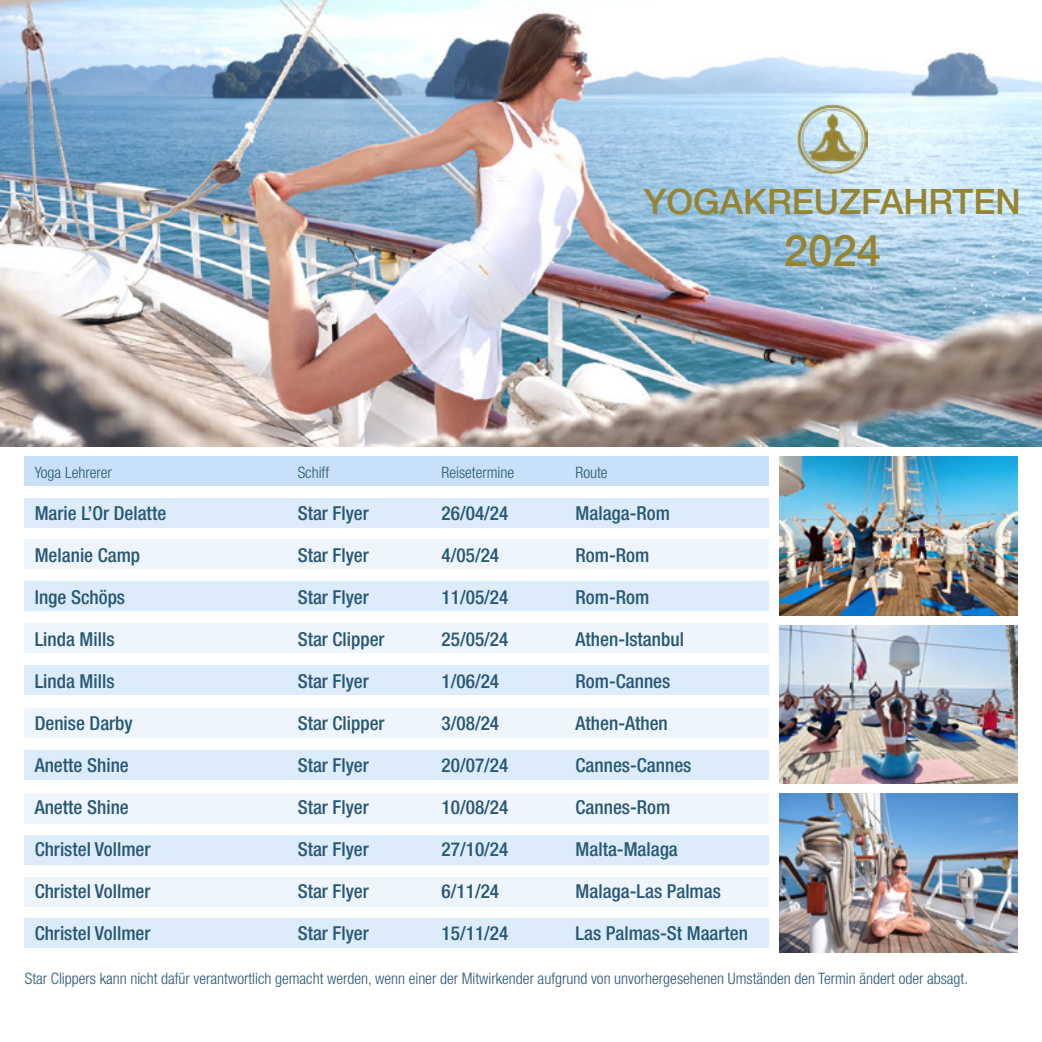
<style>
.page{position:relative;width:1042px;height:1042px;background:#fff}
.page>*{position:absolute;margin:0;border:0;box-sizing:border-box;transform-origin:0 0}
.t1{font:500 43.75px "Helvetica Neue LT Std";color:#968432}
.t2{font:500 35px "Helvetica Neue LT Std";color:#968432}
.t3{font:500 condensed 19.25px/42px "Helvetica Neue LT Std";color:#285775}
.t4{font:300 condensed 15.75px "Helvetica Neue LT Std";color:#285775}
</style>
<div class="page">
<div style="left:25px;top:918px;width:744px;height:30px;background:#dcecfb"></div>
<div style="left:25px;top:877px;width:744px;height:30px;background:#eef5fc"></div>
<div style="left:25px;top:835px;width:744px;height:30px;background:#dcecfb"></div>
<div style="left:25px;top:794px;width:744px;height:29px;background:#eef5fc"></div>
<div style="left:25px;top:750px;width:744px;height:30px;background:#dcecfb"></div>
<div style="left:25px;top:665px;width:744px;height:29px;background:#dcecfb"></div>
<div style="left:25px;top:581px;width:744px;height:30px;background:#dcecfb"></div>
<div style="left:25px;top:498px;width:744px;height:30px;background:#dcecfb"></div>
<div style="left:25px;top:708px;width:744px;height:30px;background:#eef5fc"></div>
<div style="left:25px;top:623px;width:744px;height:29px;background:#eef5fc"></div>
<div style="left:25px;top:539px;width:744px;height:30px;background:#eef5fc"></div>
<div style="left:25px;top:456px;width:744px;height:30px;background:#c8e1f8"></div>
<img style="left:779px;top:456px;width:238px;height:159px">
<img style="left:779px;top:625px;width:238px;height:159px">
<img style="left:779px;top:794px;width:238px;height:158px">
<img style="left:0;top:0;width:1042px;height:446px">
<img style="left:797px;top:104px;width:70px;height:70px">
<h2 class="t2" style="left:644px;top:180px;width:378px">YOGAKREUZFAHRTEN</h2>
<h1 class="t1" style="left:783px;top:224px;width:99px">2024</h1>
<p class="t4" style="left:298px;top:463px;width:33px">Schiff</p>
<p class="t3" style="left:298px;top:491px;width:88px">Star Flyer<br>Star Flyer<br>Star Flyer<br>Star Clipper<br>Star Flyer<br>Star Clipper<br>Star Flyer<br>Star Flyer<br>Star Flyer<br>Star Flyer<br>Star Flyer</p>
<p class="t4" style="left:575px;top:463px;width:34px">Route</p>
<p class="t3" style="left:575px;top:491px;width:174px">Malaga-Rom<br>Rom-Rom<br>Rom-Rom<br>Athen-Istanbul<br>Rom-Cannes<br>Athen-Athen<br>Cannes-Cannes<br>Cannes-Rom<br>Malta-Malaga<br>Malaga-Las Palmas<br>Las Palmas-St Maarten</p>
<p class="t4" style="left:25px;top:969px;width:945px">Star Clippers kann nicht dafür verantwortlich gemacht werden, wenn einer der Mitwirkender aufgrund von unvorhergesehenen Umständen den Termin ändert oder absagt.</p>
<p class="t4" style="left:35px;top:463px;width:79px">Yoga Lehrerer</p>
<p class="t3" style="left:35px;top:491px;width:133px">Marie L’Or Delatte<br>Melanie Camp<br>Inge Schöps<br>Linda Mills<br>Linda Mills<br>Denise Darby<br>Anette Shine<br>Anette Shine<br>Christel Vollmer<br>Christel Vollmer<br>Christel Vollmer</p>
<p class="t4" style="left:441px;top:463px;width:74px">Reisetermine</p>
<p class="t3" style="left:441px;top:491px;width:68px">26/04/24<br>4/05/24<br>11/05/24<br>25/05/24<br>1/06/24<br>3/08/24<br>20/07/24<br>10/08/24<br>27/10/24<br>6/11/24<br>15/11/24</p>
</div>
